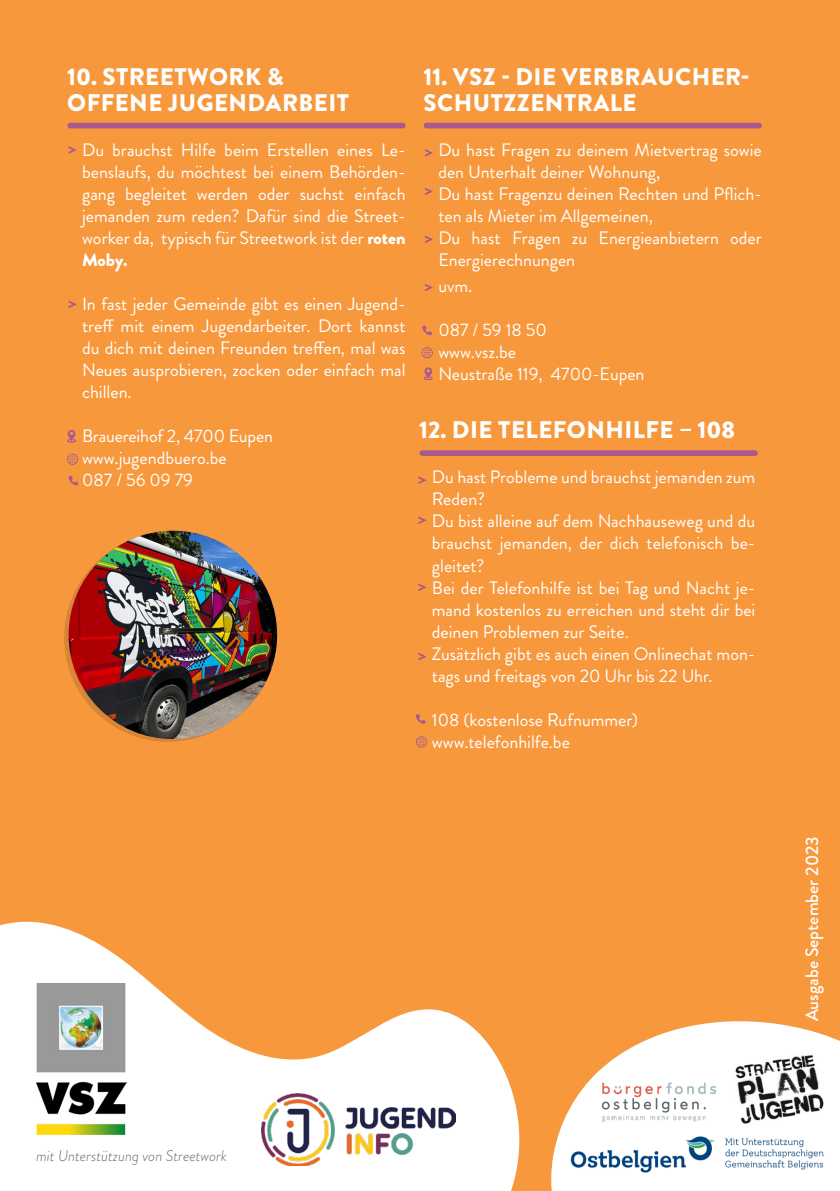
<style>
.page{position:relative;width:840px;height:1191px;background:#fff}
.page>*{position:absolute;margin:0;border:0;box-sizing:border-box;transform-origin:0 0}
.t1{font:900 24px/25.8px "Brandon Grotesque";letter-spacing:.02em;color:#fff}
.t2{font:18px/22px "Brandon Grotesque";color:#fff}
.t3{font:500 18px "Brandon Grotesque";color:#fff}
.t4{font:italic 300 15.4px "Brandon Grotesque";color:#6c6d70}
.s1{font-weight:900}
</style>
<div class="page">
<div style="left:0;top:0;width:839px;height:1191px;background:#f7983d"></div>
<div style="left:67px;top:123px;width:338px;height:5px;background:#a8598e;border-radius:3px"></div>
<svg style="left:69px;top:146px;width:7px;height:8px"></svg>
<svg style="left:69px;top:300px;width:7px;height:8px"></svg>
<div style="left:423px;top:123px;width:338px;height:5px;background:#a8598e;border-radius:3px"></div>
<svg style="left:425px;top:149px;width:7px;height:8px"></svg>
<svg style="left:425px;top:188px;width:7px;height:7px"></svg>
<svg style="left:425px;top:236px;width:7px;height:7px"></svg>
<svg style="left:425px;top:284px;width:7px;height:7px"></svg>
<svg style="left:422px;top:325px;width:10px;height:10px"></svg>
<svg style="left:421px;top:347px;width:11px;height:11px"></svg>
<svg style="left:424px;top:367px;width:8px;height:13px"></svg>
<div style="left:419px;top:450px;width:338px;height:6px;background:#a8598e;border-radius:3px"></div>
<svg style="left:418px;top:476px;width:8px;height:8px"></svg>
<svg style="left:418px;top:516px;width:8px;height:8px"></svg>
<svg style="left:418px;top:583px;width:8px;height:8px"></svg>
<svg style="left:418px;top:653px;width:8px;height:7px"></svg>
<svg style="left:416px;top:714px;width:9px;height:10px"></svg>
<svg style="left:416px;top:736px;width:11px;height:11px"></svg>
<svg style="left:67px;top:453px;width:11px;height:12px"></svg>
<svg style="left:68px;top:476px;width:11px;height:9px"></svg>
<svg style="left:67px;top:430px;width:9px;height:13px"></svg>
<svg style="left:64px;top:533px;width:208px;height:209px"></svg>
<img style="left:69px;top:531px;width:208px;height:208px;border-radius:104px">
<svg style="left:0;top:921px;width:453px;height:270px;fill:#fff"></svg>
<img style="left:36px;top:984px;width:91px;height:150px">
<img style="left:261px;top:1093px;width:156px;height:72px">
<svg style="left:417px;top:1015px;width:422px;height:176px;fill:#fff"></svg>
<img style="left:733px;top:1049px;width:90px;height:74px">
<img style="left:600px;top:1080px;width:116px;height:43px">
<img style="left:567px;top:1133px;width:257px;height:41px">
<p class="t1" style="left:67px;top:64px;width:218px">10. STREETWORK &amp;</p>
<p class="t1" style="left:67px;top:90px;width:283px">OFFENE JUGENDARBEIT</p>
<p class="t2" style="left:82px;top:139px;width:325px;text-align:justify">Du brauchst Hilfe beim Erstellen eines Le&shy;benslaufs, du möchtest bei einem Behörden&shy;gang begleitet werden oder suchst einfach jemanden zum reden? Dafür sind die Street&shy;worker da, typisch für Streetwork ist der <span class="s1">roten Moby.</span></p>
<p class="t2" style="left:82px;top:293px;width:325px;text-align:justify">In fast jeder Gemeinde gibt es einen Jugend&shy;treff mit einem Jugendarbeiter. Dort kannst du dich mit deinen Freunden treffen, mal was Neues ausprobieren, zocken oder einfach mal chillen.</p>
<p class="t2" style="left:82px;top:425px;width:192px">Brauereihof 2, 4700 Eupen</p>
<p class="t2" style="left:82px;top:447px;width:146px">www.jugendbuero.be</p>
<p class="t2" style="left:82px;top:469px;width:112px">087 / 56 09 79</p>
<p class="t1" style="left:423px;top:64px;width:327px">11. VSZ - DIE VERBRAUCHER-<br>SCHUTZZENTRALE</p>
<p class="t2" style="left:438px;top:139px;width:325px">Du hast Fragen zu deinem Mietvertrag sowie den Unterhalt deiner Wohnung,</p>
<p class="t2" style="left:438px;top:183px;width:325px">Du hast Fragenzu deinen Rechten und Pflich&shy;ten als Mieter im Allgemeinen,</p>
<p class="t2" style="left:438px;top:227px;width:325px">Du hast Fragen zu Energieanbietern oder<br>Energierechnungen</p>
<p class="t2" style="left:438px;top:275px;width:35px">uvm.</p>
<p class="t2" style="left:438px;top:319px;width:110px">087 / 59 18 50</p>
<p class="t2" style="left:438px;top:341px;width:79px">www.vsz.be</p>
<p class="t2" style="left:438px;top:363px;width:208px">Neustraße 119, 4700-Eupen</p>
<p class="t1" style="left:419px;top:417px;width:317px">12. DIE TELEFONHILFE – 108</p>
<p class="t2" style="left:431px;top:466px;width:325px">Du hast Probleme und brauchst jemanden zum<br>Reden?</p>
<p class="t2" style="left:431px;top:510px;width:325px;text-align:justify">Du bist alleine auf dem Nachhauseweg und du brauchst jemanden, der dich telefonisch be&shy;gleitet?</p>
<p class="t2" style="left:431px;top:576px;width:325px;text-align:justify">Bei der Telefonhilfe ist bei Tag und Nacht je&shy;mand kostenlos zu erreichen und steht dir bei deinen Problemen zur Seite.</p>
<p class="t2" style="left:431px;top:642px;width:325px">Zusätzlich gibt es auch einen Onlinechat mon&shy;tags und freitags von 20 Uhr bis 22 Uhr.</p>
<p class="t2" style="left:431px;top:708px;width:208px">108 (kostenlose Rufnummer)</p>
<p class="t2" style="left:431px;top:730px;width:139px">www.telefonhilfe.be</p>
<p class="t3" style="left:799px;top:1021px;width:187px;rotate:-90deg">Ausgabe September 2023</p>
<p class="t4" style="left:36px;top:1144px;width:192px">mit Unterstützung von Streetwork</p>
</div>
